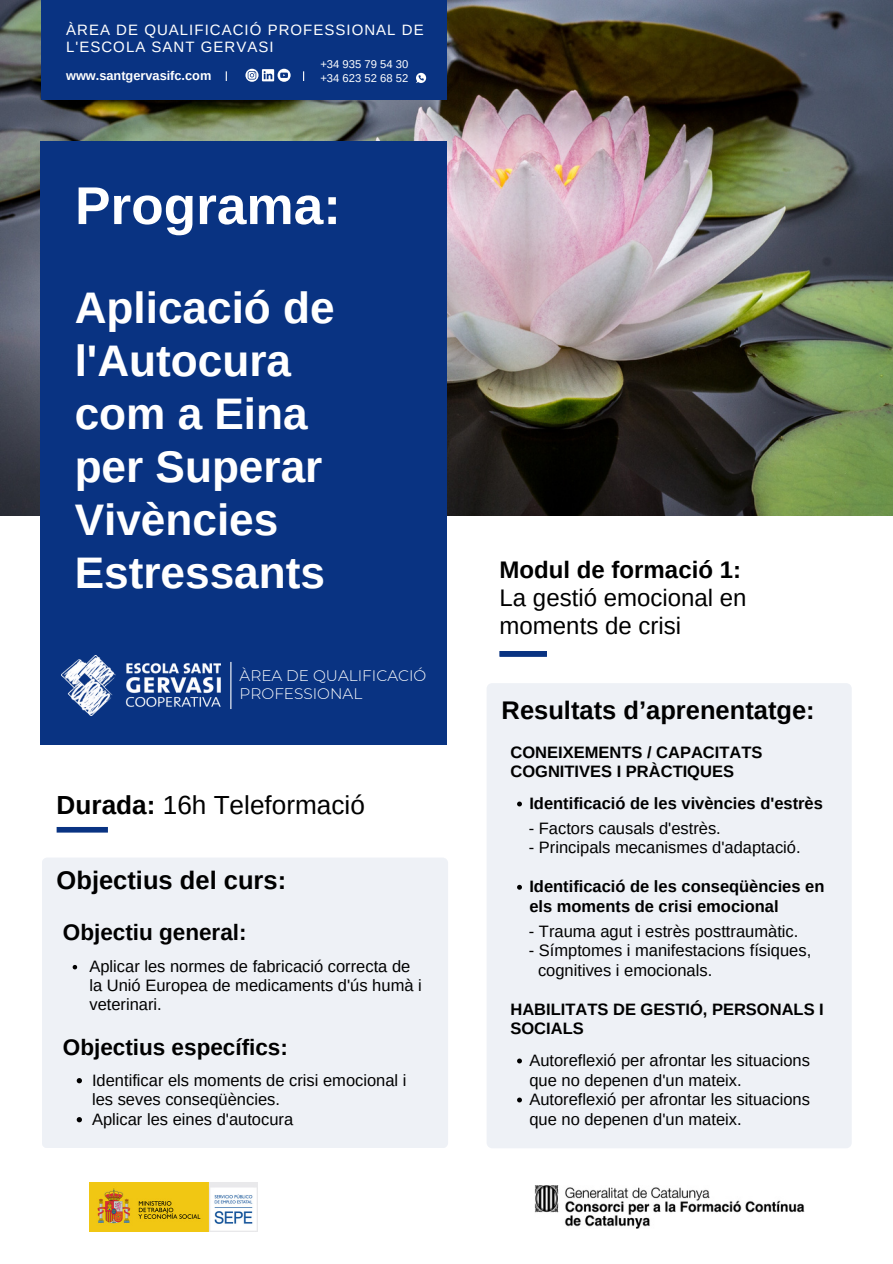
<style>
.page{position:relative;width:893px;height:1264px;background:#fff}
.page>*{position:absolute;margin:0;border:0;box-sizing:border-box;transform-origin:0 0}
.t1{font:700 53.1px "Arimo";color:#fff}
.t2{font:700 44.1px/52.8px "Arimo";color:#fff}
.t3{font:26.1px "Arimo";color:#000}
.t4{font:700 25.5px "Arimo";color:#000}
.t5{font:24px/28.2px "Arimo";color:#000}
.t6{font:700 22.5px "Arimo";color:#000}
.t7{font:16.5px/19.5px "Arimo";color:#000}
.t8{font:700 16.5px/19.5px "Arimo";color:#000}
.t9{font:300 15.3px/18px "Montserrat";color:#fff}
.t10{font:15px/16.8px "Arimo";letter-spacing:.07em;color:#fff}
.t11{font:700 12.75px "Arimo";color:#fff}
.t12{font:11.25px "Arimo";color:#fff}
.s1{font-weight:700}
</style>
<div class="page">
<img style="left:0;top:0;width:892px;height:515px">
<div style="left:40px;top:141px;width:407px;height:604px;background:#093382"></div>
<div style="left:42px;top:0;width:404px;height:100px;background:#093382"></div>
<svg style="left:245px;top:69px;width:45px;height:13px"></svg>
<img style="left:62px;top:655px;width:159px;height:61px">
<hr style="left:230px;top:662px;width:1px;height:47px;background:#fff">
<div style="left:57px;top:827px;width:51px;height:5px;background:#093382"></div>
<div style="left:42px;top:858px;width:406px;height:290px;background:#eef1f6"></div>
<img style="left:534px;top:1185px;width:270px;height:43px">
<img style="left:89px;top:1182px;width:168px;height:48px">
<svg style="left:73px;top:964px;width:4px;height:5px"></svg>
<svg style="left:77px;top:1078px;width:5px;height:5px"></svg>
<svg style="left:77px;top:1117px;width:5px;height:5px"></svg>
<div style="left:487px;top:683px;width:364px;height:465px;background:#eef1f6"></div>
<svg style="left:517px;top:801px;width:5px;height:5px"></svg>
<svg style="left:517px;top:884px;width:5px;height:5px"></svg>
<svg style="left:517px;top:1058px;width:5px;height:5px"></svg>
<svg style="left:517px;top:1097px;width:5px;height:5px"></svg>
<div style="left:499px;top:651px;width:48px;height:5px;background:#093382"></div>
<svg style="left:416px;top:73px;width:10px;height:10px"></svg>
<p class="t10" style="left:66px;top:21px;width:359px">ÀREA DE QUALIFICACIÓ PROFESSIONAL DE<br>L'ESCOLA SANT GERVASI</p>
<h1 class="t11" style="left:66px;top:68px;width:147px">www.santgervasifc.com</h1>
<p class="t12" style="left:320px;top:58px;width:89px">+34 935 79 54 30</p>
<p class="t12" style="left:320px;top:72px;width:89px">+34 623 52 68 52</p>
<p class="t1" style="left:75px;top:176px;width:267px">Programa:</p>
<p class="t2" style="left:75px;top:282px;width:261px">Aplicació de l'Autocura com a Eina per Superar<br>Vivències<br>Estressants</p>
<h2 class="t9" style="left:239px;top:666px;width:188px">ÀREA DE QUALIFICACIÓ<br>PROFESSIONAL</h2>
<p class="t3" style="left:57px;top:790px;width:310px"><span class="s1">Durada:</span> 16h Teleformació</p>
<p class="t4" style="left:57px;top:866px;width:231px">Objectius del curs:</p>
<h4 class="t6" style="left:63px;top:919px;width:185px">Objectiu general:</h4>
<h3 class="t7" style="left:89px;top:956px;width:334px">Aplicar les normes de fabricació correcta de la Unió Europea de medicaments d'ús humà i veterinari.</h3>
<p class="t6" style="left:63px;top:1034px;width:226px">Objectius específics:</p>
<h6 class="t7" style="left:92px;top:1070px;width:316px">Identificar els moments de crisi emocional i les seves conseqüències.</h6>
<p class="t7" style="left:92px;top:1109px;width:203px">Aplicar les eines d'autocura</p>
<p class="t5" style="left:499px;top:555px;width:248px"><span class="s1">Modul de formació 1:<br></span>La gestió emocional en moments de crisi</p>
<p class="t4" style="left:501px;top:695px;width:315px">Resultats d’aprenentatge:</p>
<p class="t8" style="left:510px;top:742px;width:253px">CONEIXEMENTS / CAPACITATS<br>COGNITIVES I PRÀCTIQUES</p>
<p class="t8" style="left:529px;top:793px;width:295px">Identificació de les vivències d'estrès</p>
<p class="t7" style="left:529px;top:818px;width:193px">- Factors causals d'estrès.</p>
<p class="t7" style="left:529px;top:837px;width:273px">- Principals mecanismes d'adaptació.</p>
<p class="t8" style="left:529px;top:876px;width:296px">Identificació de les conseqüències en els moments de crisi emocional</p>
<h6 class="t7" style="left:529px;top:921px;width:271px">- Trauma agut i estrès posttraumàtic.</h6>
<p class="t7" style="left:529px;top:940px;width:284px">- Símptomes i manifestacions físiques,</p>
<p class="t7" style="left:538px;top:960px;width:176px">cognitives i emocionals.</p>
<h4 class="t8" style="left:510px;top:999px;width:315px">HABILITATS DE GESTIÓ, PERSONALS I<br>SOCIALS</h4>
<h3 class="t7" style="left:529px;top:1050px;width:282px">Autoreflexió per afrontar les situacions que no depenen d'un mateix.</h3>
<h5 class="t7" style="left:529px;top:1089px;width:282px">Autoreflexió per afrontar les situacions que no depenen d'un mateix.</h5>
</div>
